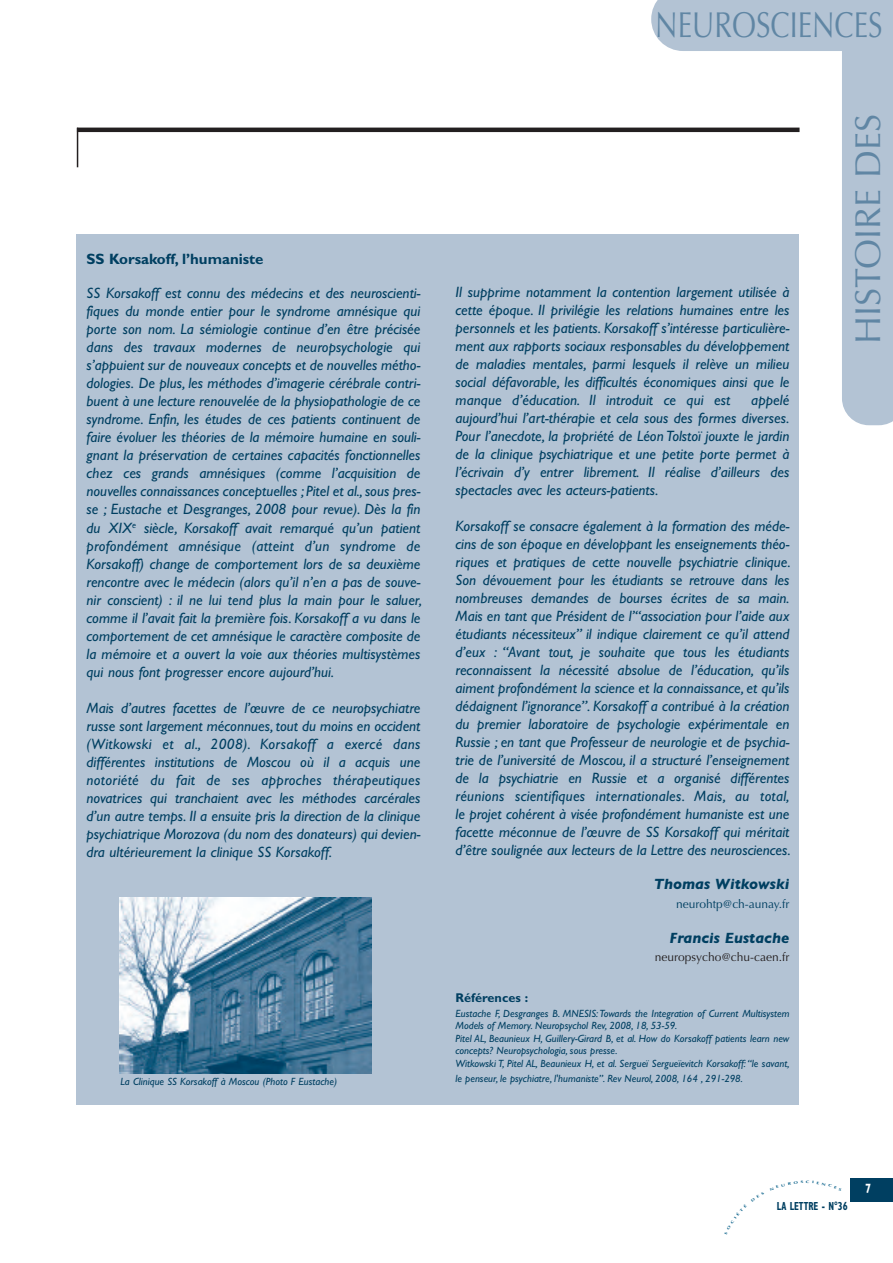
<style>
.page{position:relative;width:893px;height:1263px;background:#fff}
.page>*{position:absolute;margin:0;border:0;box-sizing:border-box;transform-origin:0 0}
.t1{font:36px "Optima";color:#6086a4;scale:.8 1}
.t2{font:36px "Optima";color:#6086a4}
.t3{font:italic 15px/18px "Gill Sans";color:#003f61;text-align:justify}
.t4{font:15px "Gill Sans Bold Italic TT";color:#003f61}
.t5{font:700 15px "Gill Sans";color:#003f61}
.t6{font:700 condensed 13.5px "Gill Sans";color:#fff;scale:.8 1}
.t7{font:700 12.75px "Gill Sans";color:#003f61}
.t8{font:12px "Optima";color:#231f20}
.t9{font:12px "Optima";color:#003f61}
.t10{font:700 condensed 11.7px "Gill Sans";color:#003f61;scale:.8 1}
.t11{font:italic 10.5px/12.6px "Gill Sans";color:#003f61}
</style>
<div class="page">
<svg style="left:651px;top:0;width:242px;height:425px"></svg>
<div style="left:850px;top:1178px;width:43px;height:24px;background:#003f61"></div>
<hr style="left:77px;top:128px;width:722px;height:4px;background:#231f20">
<hr style="left:77px;top:128px;width:1px;height:39px;background:#231f20">
<div style="left:77px;top:234px;width:722px;height:871px;background:#b3c3d4"></div>
<img style="left:119px;top:898px;width:252px;height:175px">
<p class="t5" style="left:87px;top:253px;width:179px">SS Korsakoff, l’humaniste</p>
<p class="t3" style="left:87px;top:286px;width:337px">SS Korsakoff est connu des médecins et des neuroscienti&shy;fiques du monde entier pour le syndrome amnésique qui porte son nom. La sémiologie continue d’en être précisée dans des travaux modernes de neuropsychologie qui s’appuient sur de nouveaux concepts et de nouvelles métho&shy;dologies. De plus, les méthodes d’imagerie cérébrale contri&shy;buent à une lecture renouvelée de la physiopathologie de ce syndrome. Enfin, les études de ces patients continuent de faire évoluer les théories de la mémoire humaine en souli&shy;gnant la préservation de certaines capacités fonctionnelles chez ces grands amnésiques (comme l’acquisition de nouvelles connaissances conceptuelles ;Pitel et al.,sous pres&shy;se ; Eustache et Desgranges, 2008 pour revue). Dès la fin du XIX<sup>e</sup> siècle, Korsakoff avait remarqué qu’un patient profondément amnésique (atteint d’un syndrome de Korsakoff) change de comportement lors de sa deuxième rencontre avec le médecin (alors qu’il n’en a pas de souve&shy;nir conscient) : il ne lui tend plus la main pour le saluer, comme il l’avait fait la première fois. Korsakoff a vu dans le comportement de cet amnésique le caractère composite de la mémoire et a ouvert la voie aux théories multisystèmes qui nous font progresser encore aujourd’hui.</p>
<p class="t3" style="left:87px;top:700px;width:335px">Mais d’autres facettes de l’œuvre de ce neuropsychiatre russe sont largement méconnues, tout du moins en occident (Witkowski et al., 2008). Korsakoff a exercé dans différentes institutions de Moscou où il a acquis une notoriété du fait de ses approches thérapeutiques novatrices qui tranchaient avec les méthodes carcérales d’un autre temps. Il a ensuite pris la direction de la clinique psychiatrique Morozova (du nom des donateurs) qui devien&shy;dra ultérieurement la clinique SS Korsakoff.</p>
<p class="t11" style="left:121px;top:1076px;width:218px">La Clinique SS Korsakoff à Moscou (Photo F Eustache)</p>
<h1 class="t1" style="left:655px;top:4px;width:286px">NEUROSCIENCES</h1>
<p class="t3" style="left:455px;top:284px;width:335px">Il supprime notamment la contention largement utilisée à cette époque. Il privilégie les relations humaines entre les personnels et les patients. Korsakoff s’intéresse particulière&shy;ment aux rapports sociaux responsables du développement de maladies mentales, parmi lesquels il relève un milieu social défavorable, les difficultés économiques ainsi que le manque d’éducation. Il introduit ce qui est</p>
<p class="t3" style="left:455px;top:392px;width:335px;text-indent:296px">appelé aujourd’hui l’art-thérapie et cela sous des formes diverses.<br>Pour l’anecdote, la propriété de Léon Tolstoï jouxte le jardin de la clinique psychiatrique et une petite porte permet à l’écrivain d’y entrer librement. Il réalise d’ailleurs des spectacles avec les acteurs-patients.</p>
<p class="t3" style="left:455px;top:518px;width:337px">Korsakoff se consacre également à la formation des méde&shy;cins de son époque en développant les enseignements théo&shy;riques et pratiques de cette nouvelle psychiatrie clinique.<br>Son dévouement pour les étudiants se retrouve dans les nombreuses demandes de bourses écrites de sa main.<br>Mais en tant que Président de l’“association pour l’aide aux étudiants nécessiteux” il indique clairement ce qu’il attend d’eux : “Avant tout, je souhaite que tous les étudiants reconnaissent la nécessité absolue de l’éducation, qu’ils aiment profondément la science et la connaissance, et qu’ils dédaignent l’ignorance”. Korsakoff a contribué à la création du premier laboratoire de psychologie expérimentale en Russie ; en tant que Professeur de neurologie et de psychia&shy;trie de l’université de Moscou, il a structuré l’enseignement de la psychiatrie en Russie et a organisé différentes réunions scientifiques internationales. Mais, au total, le projet cohérent à visée profondément humaniste est une facette méconnue de l’œuvre de SS Korsakoff qui méritait d’être soulignée aux lecteurs de la Lettre des neurosciences.</p>
<p class="t4" style="left:654px;top:875px;width:137px">Thomas Witkowski</p>
<p class="t9" style="left:676px;top:897px;width:115px">neurohtp@ch-aunay.fr</p>
<p class="t4" style="left:670px;top:928px;width:121px">Francis Eustache</p>
<p class="t8" style="left:655px;top:950px;width:136px">neuropsycho@chu-caen.fr</p>
<p class="t7" style="left:455px;top:993px;width:74px">Références :</p>
<p class="t11" style="left:455px;top:1008px;width:335px">Eustache F, Desgranges B. MNESIS:Towards the Integration of Current Multisystem Models of Memory. Neuropsychol Rev, 2008, 18, 53-59.<br>Pitel AL, Beaunieux H, Guillery-Girard B, et al. How do Korsakoff patients learn new concepts? Neuropsychologia, sous presse.<br>Witkowski T, Pitel AL, Beaunieux H, et al. Sergueï Sergueïevitch Korsakoff: “le savant,</p>
<p class="t11" style="left:455px;top:1073px;width:289px">le penseur, le psychiatre, l'humaniste”. Rev Neurol, 2008, 164 , 291-298.</p>
<h1 class="t2" style="left:847px;top:344px;width:231px;rotate:-90deg">HISTOIRE DES</h1>
<p class="t10" style="left:777px;top:1202px;width:90px">LA LETTRE - N°36</p>
<p class="t6" style="left:865px;top:1183px;width:9px">7</p>
</div>
